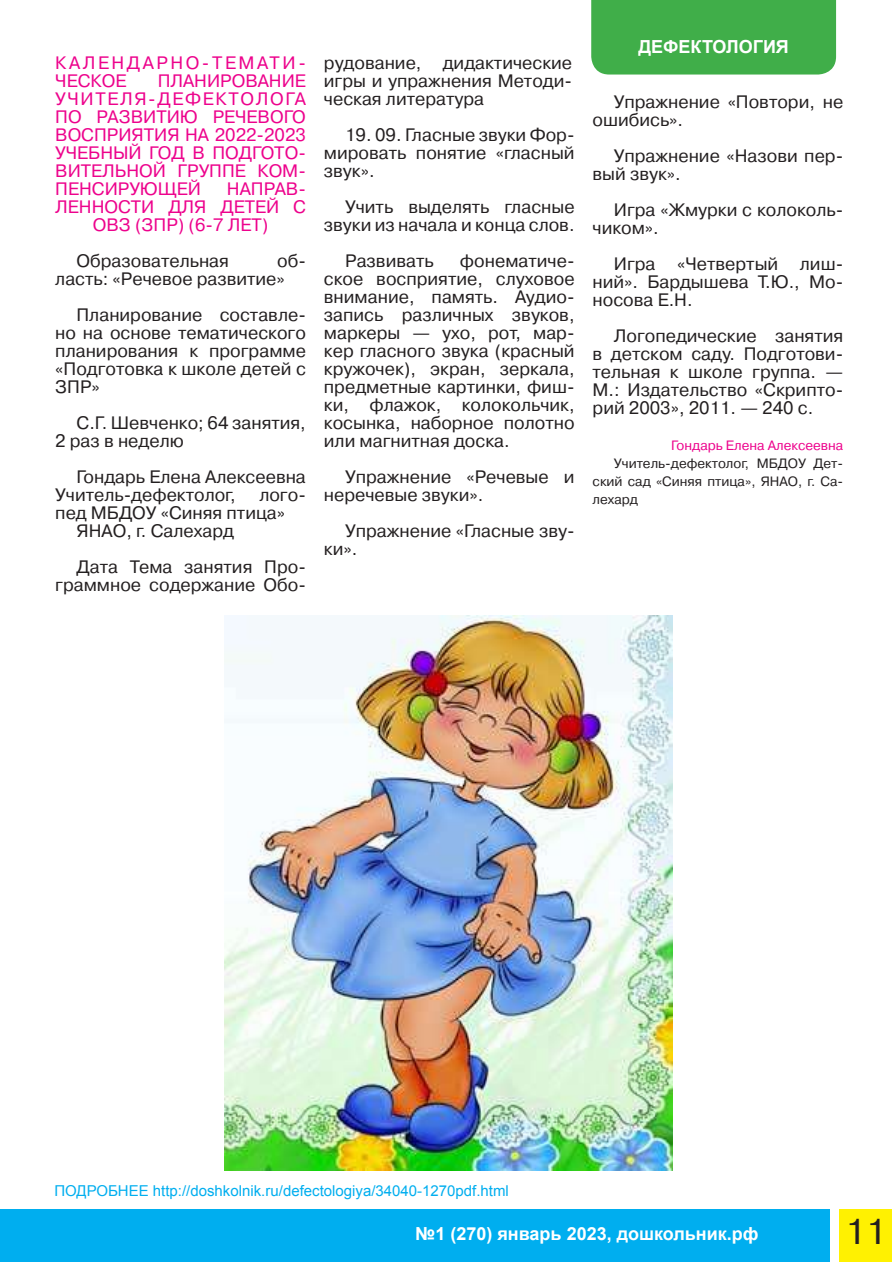
<style>
.page{position:relative;width:893px;height:1263px;background:#fff}
.page>*{position:absolute;margin:0;border:0;box-sizing:border-box;transform-origin:0 0}
.t1{font:36px "Pragmatica C";color:#231f20}
.t2{font:18px/18px "Pragmatica C";color:#231f20}
.t3{font:18px/18px "Pragmatica C";color:#ed028c;text-align:justify}
.t4{font:700 18px "Arial";color:#fff}
.t5{font:18px/18px "Pragmatica C";letter-spacing:.14em;color:#ed028c}
.t6{font:15px "Arial";color:#00aeef}
.t7{font:13.5px/18px "Pragmatica C";color:#231f20;text-align:justify}
.t8{font:13.5px "Pragmatica C";color:#ed028c}
</style>
<div class="page">
<div style="left:591px;top:0;width:245px;height:75px;background:#40ae49"></div>
<div style="left:1px;top:1210px;width:829px;height:52px;background:#00aeef"></div>
<div style="left:840px;top:1210px;width:52px;height:52px;background:#fff101"></div>
<img style="left:224px;top:615px;width:449px;height:555px">
<p class="t5" style="left:55px;top:54px;width:252px">КАЛЕНДАРНО-ТЕМАТИ-<br>ЧЕСКОЕ</p>
<p class="t3" style="left:55px;top:72px;width:252px;text-indent:102px">ПЛАНИРОВАНИЕ УЧИТЕЛЯ-ДЕФЕКТОЛОГА ПО РАЗВИТИЮ РЕЧЕВОГО ВОСПРИЯТИЯ НА 2022-2023<br>УЧЕБНЫЙ ГОД В ПОДГОТО-ВИТЕЛЬНОЙ ГРУППЕ КОМ-ПЕНСИРУЮЩЕЙ</p>
<p class="t3" style="left:227px;top:180px;width:80px">НАПРАВ-</p>
<p class="t3" style="left:55px;top:198px;width:252px">ЛЕННОСТИ ДЛЯ ДЕТЕЙ С</p>
<p class="t3" style="left:93px;top:216px;width:177px">ОВЗ (ЗПР) (6-7 ЛЕТ)</p>
<p class="t2" style="left:77px;top:252px;width:154px">Образовательная</p>
<p class="t2" style="left:55px;top:252px;width:252px;text-indent:222px">об&shy;ласть: «Речевое развитие»</p>
<p class="t2" style="left:55px;top:306px;width:252px;text-align:justify;text-indent:21px">Планирование составле&shy;но на основе тематического планирования к программе «Подготовка к школе детей с ЗПР»</p>
<p class="t2" style="left:55px;top:414px;width:252px;text-indent:21px">С.Г. Шевченко; 64 занятия,<br>2 раз в неделю</p>
<p class="t2" style="left:55px;top:468px;width:252px;text-indent:21px">Гондарь Елена Алексеевна<br>Учитель-дефектолог,</p>
<p class="t2" style="left:259px;top:486px;width:48px">лого-</p>
<p class="t2" style="left:55px;top:504px;width:231px">пед МБДОУ «Синяя птица»</p>
<p class="t2" style="left:77px;top:522px;width:159px">ЯНАО, г. Салехард</p>
<p class="t2" style="left:55px;top:558px;width:252px;text-align:right">Дата Тема занятия Про&shy;граммное содержание Обо-</p>
<p class="t2" style="left:324px;top:54px;width:250px;text-align:justify">рудование, дидактические игры и упражнения Методи&shy;ческая литература</p>
<p class="t2" style="left:324px;top:126px;width:252px;text-align:justify;text-indent:21px">19. 09. Гласные звуки Фор&shy;мировать понятие «гласный звук».</p>
<p class="t2" style="left:324px;top:198px;width:252px;text-align:right">Учить выделять гласные звуки из начала и конца слов.</p>
<p class="t2" style="left:345px;top:252px;width:90px">Развивать</p>
<p class="t2" style="left:324px;top:252px;width:252px;text-align:justify;text-indent:136px">фонематиче&shy;ское восприятие, слуховое внимание, память. Аудио&shy;запись различных звуков, маркеры — ухо, рот, мар&shy;кер гласного звука (красный кружочек), экран, зеркала, предметные картинки, фиш&shy;ки, флажок, колокольчик, косынка, наборное полотно или магнитная доска.</p>
<p class="t2" style="left:324px;top:468px;width:252px;text-indent:21px">Упражнение «Речевые и неречевые звуки».</p>
<p class="t2" style="left:324px;top:522px;width:252px;text-indent:21px">Упражнение «Гласные зву&shy;ки».</p>
<p class="t4" style="left:638px;top:35px;width:152px">ДЕФЕКТОЛОГИЯ</p>
<p class="t2" style="left:593px;top:93px;width:252px;text-indent:21px">Упражнение «Повтори, не ошибись».</p>
<p class="t2" style="left:593px;top:147px;width:252px;text-indent:21px">Упражнение «Назови пер&shy;вый звук».</p>
<p class="t2" style="left:593px;top:201px;width:252px;text-indent:21px">Игра «Жмурки с колоколь&shy;чиком».</p>
<p class="t2" style="left:593px;top:255px;width:252px;text-align:justify;text-indent:21px">Игра «Четвертый лиш&shy;ний». Бардышева Т.Ю., Мо&shy;носова Е.Н.</p>
<p class="t2" style="left:593px;top:327px;width:252px;text-align:justify;text-indent:21px">Логопедические занятия в детском саду. Подготови&shy;тельная к школе группа. — М.: Издательство «Скрипто&shy;рий 2003», 2011. — 240 с.</p>
<p class="t8" style="left:671px;top:437px;width:173px">Гондарь Елена Алексеевна</p>
<p class="t7" style="left:593px;top:454px;width:252px;text-indent:21px">Учитель-дефектолог, МБДОУ Дет&shy;ский сад «Синяя птица», ЯНАО, г. Са&shy;лехард</p>
<p class="t6" style="left:54px;top:1180px;width:456px">ПОДРОБНЕЕ http://doshkolnik.ru/defectologiya/34040-1270pdf.html</p>
<p class="t4" style="left:415px;top:1222px;width:345px">№1 (270) январь 2023, дошкольник.рф</p>
<h1 class="t1" style="left:845px;top:1212px;width:43px">11</h1>
</div>
